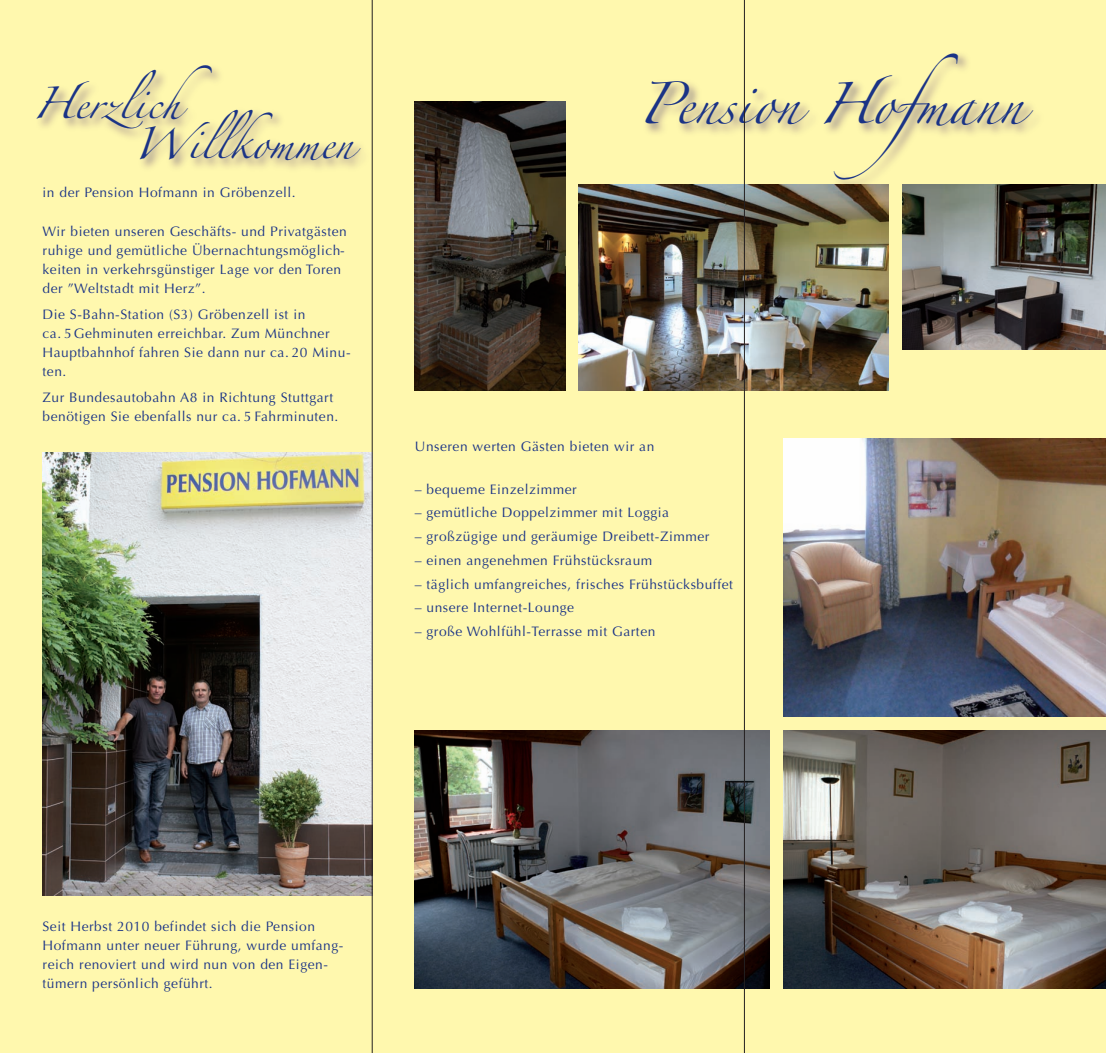
<style>
.page{position:relative;width:1106px;height:1053px;background:#fff}
.page>*{position:absolute;margin:0;border:0;box-sizing:border-box;transform-origin:0 0}
.t1{font:37.38px "Zapfino";color:#1a3386}
.t2{font:28.75px/40px "Zapfino";color:#1a3386}
.t3{font:13.75px/19.1px "Optima";letter-spacing:.04em;color:#1a3386}
</style>
<div class="page">
<div style="left:0;top:0;width:1106px;height:1052px;background:#fff8ae"></div>
<img style="left:43px;top:453px;width:329px;height:442px">
<img style="left:579px;top:266px;width:309px;height:125px">
<img style="left:415px;top:730px;width:354px;height:258px">
<img style="left:783px;top:730px;width:323px;height:258px">
<img style="left:783px;top:439px;width:323px;height:277px">
<img style="left:902px;top:266px;width:204px;height:83px">
<img style="left:415px;top:255px;width:150px;height:136px">
<img style="left:50px;top:24px;width:425px;height:78px">
<img style="left:40px;top:102px;width:435px;height:153px">
<img style="left:475px;top:23px;width:631px;height:243px">
<img style="left:579px;top:185px;width:309px;height:81px">
<img style="left:902px;top:185px;width:204px;height:81px">
<img style="left:475px;top:102px;width:90px;height:164px">
<hr style="left:372px;top:0;width:1px;height:1052px;background:#231f20">
<hr style="left:744px;top:0;width:1px;height:1052px;background:#231f20">
<h2 class="t2" style="left:133px;top:88px;width:222px;text-indent:-101px">Herzlich<br>Willkommen</h2>
<h1 class="t1" style="left:638px;top:88px;width:387px">Pension Hofmann</h1>
<p class="t3" style="left:43px;top:183px;width:255px">in der Pension Hofmann in Gröbenzell.</p>
<p class="t3" style="left:43px;top:221px;width:306px">Wir bieten unseren Geschäfts- und Privatgästen ruhige und gemütliche Übernachtungsmöglich&shy;keiten in verkehrsgünstiger Lage vor den Toren der ”Weltstadt mit Herz”.</p>
<p class="t3" style="left:43px;top:305px;width:309px">Die S-Bahn-Station (S3) Gröbenzell ist in<br>ca. 5 Gehminuten erreichbar. Zum Münchner Hauptbahnhof fahren Sie dann nur ca. 20 Minu&shy;ten.</p>
<p class="t3" style="left:43px;top:388px;width:297px">Zur Bundesautobahn A8 in Richtung Stuttgart benötigen Sie ebenfalls nur ca. 5 Fahrminuten.</p>
<p class="t3" style="left:415px;top:437px;width:241px">Unseren werten Gästen bieten wir an</p>
<p class="t3" style="left:415px;top:479px;width:164px">– bequeme Einzelzimmer</p>
<p class="t3" style="left:415px;top:503px;width:256px">– gemütliche Doppelzimmer mit Loggia</p>
<p class="t3" style="left:415px;top:527px;width:296px">– großzügige und geräumige Dreibett-Zimmer</p>
<p class="t3" style="left:415px;top:551px;width:239px">– einen angenehmen Frühstücksraum</p>
<p class="t3" style="left:415px;top:574px;width:320px">– täglich umfangreiches, frisches Frühstücksbuffet</p>
<p class="t3" style="left:415px;top:598px;width:161px">– unsere Internet-Lounge</p>
<p class="t3" style="left:415px;top:622px;width:242px">– große Wohlfühl-Terrasse mit Garten</p>
<p class="t3" style="left:43px;top:916px;width:302px">Seit Herbst 2010 befindet sich die Pension Hofmann unter neuer Führung, wurde umfang&shy;reich renoviert und wird nun von den Eigen&shy;tümern persönlich geführt.</p>
</div>
